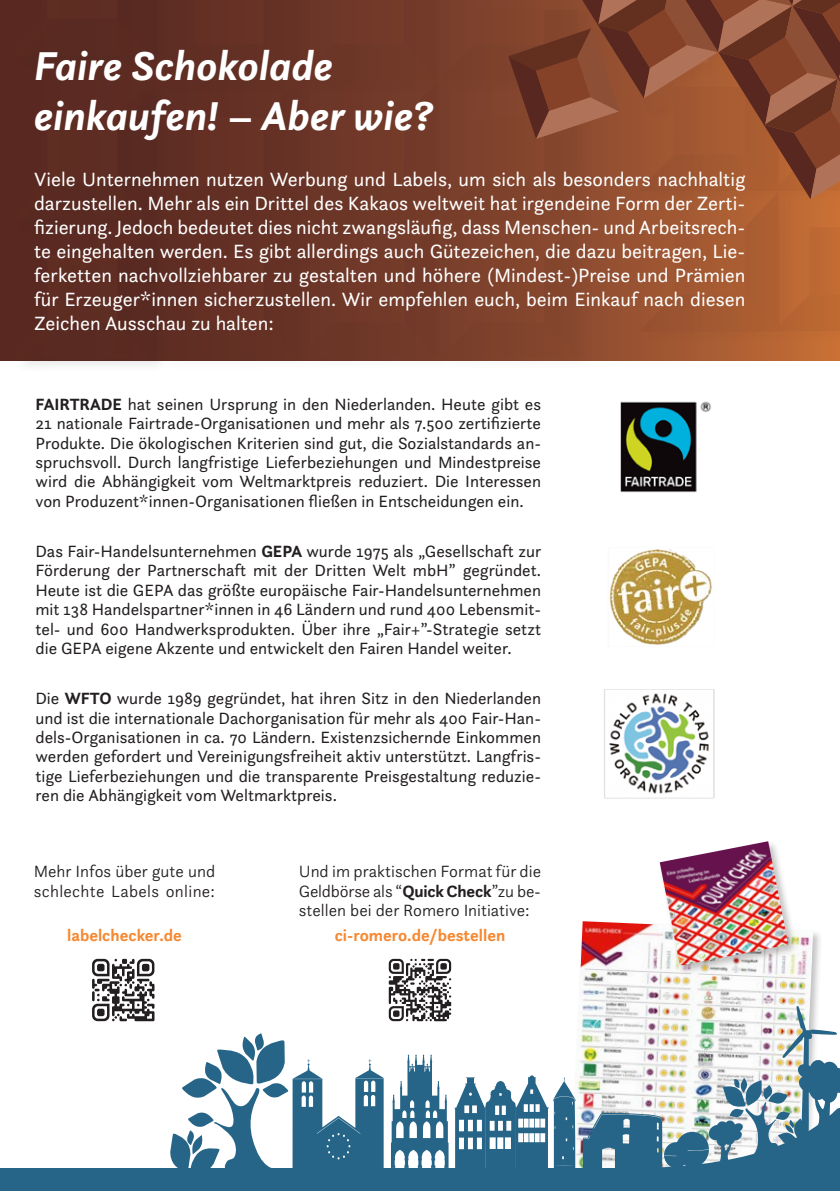
<style>
.page{position:relative;width:840px;height:1191px;background:#fff}
.page>*{position:absolute;margin:0;border:0;box-sizing:border-box;transform-origin:0 0}
.t1{font:italic 700 42px/50.4px "Questa Sans";color:#fff}
.t2{font:20px/24px "Questa Sans";color:#fff;text-align:justify}
.Fließtext_8_5_pt{font:17px/19.4px "Questa Sans";color:#231f20;text-align:justify}
.Fließtext_7_5_pt_blo{font:300 17px/19.4px "Questa Sans";color:#231f20;text-align:justify}
.Fließtext_7_5_pt_blo-2{font:300 17px/19.4px "Questa Sans";letter-spacing:.02em;color:#231f20}
.Fließtext_7_5_pt_blo-3{font:700 17px "Questa Sans";color:#f58932}
.s1{font-weight:700}
</style>
<div class="page">
<div style="left:567px;top:919px;width:255px;height:272px;background:#231f20;opacity:.27"></div>
<img style="left:570px;top:921px;width:242px;height:178px">
<div style="left:0;top:0;width:169px;height:375px;background:#231f20;opacity:.3"></div>
<div style="left:11px;top:79px;width:140px;height:280px;background:#592a21"></div>
<div style="left:50px;top:115px;width:67px;height:68px;background:#5e2d22"></div>
<div style="left:50px;top:255px;width:67px;height:68px;background:#5e2d22"></div>
<div style="left:11px;top:0;width:140px;height:55px;background:#592a21"></div>
<div style="left:49px;top:0;width:68px;height:19px;background:#5e2d22"></div>
<div style="left:157px;top:0;width:682px;height:375px;background:#231f20;opacity:.3"></div>
<svg style="left:0;top:1099px;width:839px;height:92px;fill:#266587"></svg>
<svg style="left:391px;top:1054px;width:57px;height:113px"></svg>
<svg style="left:454px;top:1075px;width:121px;height:97px"></svg>
<img style="left:582px;top:1005px;width:257px;height:167px">
<img style="left:620px;top:401px;width:91px;height:92px">
<img style="left:609px;top:549px;width:103px;height:96px">
<img style="left:604px;top:689px;width:111px;height:109px">
<div style="left:657px;top:839px;width:140px;height:136px;background:#231f20;opacity:.27"></div>
<img style="left:659px;top:841px;width:128px;height:124px">
<svg style="left:158px;top:0;width:681px;height:359px;background:#80422b"></svg>
<svg style="left:388px;top:958px;width:63px;height:63px"></svg>
<div style="left:393px;top:1010px;width:6px;height:7px;background:#231f20;border-radius:2px"></div>
<svg style="left:92px;top:958px;width:62px;height:63px"></svg>
<div style="left:97px;top:963px;width:7px;height:8px;background:#231f20;border-radius:2px"></div>
<div style="left:142px;top:963px;width:7px;height:8px;background:#231f20;border-radius:2px"></div>
<div style="left:97px;top:1008px;width:7px;height:8px;background:#231f20;border-radius:2px"></div>
<svg style="left:154px;top:1033px;width:229px;height:141px"></svg>
<h3 class="t1" style="left:34px;top:40px;width:400px">Faire Schokolade einkaufen! – Aber wie?</h3>
<p class="t2" style="left:34px;top:167px;width:712px">Viele Unternehmen nutzen Werbung und Labels, um sich als besonders nachhaltig darzustellen. Mehr als ein Drittel des Kakaos weltweit hat irgendeine Form der Zerti&shy;fizierung. Jedoch bedeutet dies nicht zwangsläufig, dass Menschen- und Arbeitsrech&shy;te eingehalten werden. Es gibt allerdings auch Gütezeichen, die dazu beitragen, Lie&shy;ferketten nachvollziehbarer zu gestalten und höhere (Mindest-)Preise und Prämien für Erzeuger*innen sicherzustellen. Wir empfehlen euch, beim Einkauf nach diesen Zeichen Ausschau zu halten:</p>
<p class="Fließtext_8_5_pt" style="left:35px;top:394px;width:507px"><span class="s1">FAIRTRADE</span> hat seinen Ursprung in den Niederlanden. Heute gibt es 21 nationale Fairtrade-Organisationen und mehr als 7.500 zertifizierte Produkte. Die ökologischen Kriterien sind gut, die Sozialstandards an&shy;spruchsvoll. Durch langfristige Lieferbeziehungen und Mindestpreise wird die Abhängigkeit vom Weltmarktpreis reduziert. Die Interessen von Produzent*innen-Organisationen fließen in Entscheidungen ein.</p>
<p class="Fließtext_8_5_pt" style="left:35px;top:541px;width:507px">Das Fair-Handelsunternehmen <span class="s1">GEPA</span> wurde 1975 als „Gesellschaft zur Förderung der Partnerschaft mit der Dritten Welt mbH” gegründet.<br>Heute ist die GEPA das größte europäische Fair-Handelsunternehmen mit 138 Handelspartner*innen in 46 Ländern und rund 400 Lebensmit&shy;tel- und 600 Handwerksprodukten. Über ihre „Fair+”-Strategie setzt die GEPA eigene Akzente und entwickelt den Fairen Handel weiter.</p>
<p class="Fließtext_8_5_pt" style="left:35px;top:688px;width:507px">Die <span class="s1">WFTO</span> wurde 1989 gegründet, hat ihren Sitz in den Niederlanden und ist die internationale Dachorganisation für mehr als 400 Fair-Han&shy;dels-Organisationen in ca. 70 Ländern. Existenzsichernde Einkommen werden gefordert und Vereinigungsfreiheit aktiv unterstützt. Langfris&shy;tige Lieferbeziehungen und die transparente Preisgestaltung reduzie&shy;ren die Abhängigkeit vom Weltmarktpreis.</p>
<p class="Fließtext_7_5_pt_blo-2" style="left:34px;top:861px;width:183px">Mehr Infos über gute und schlechte Labels online:</p>
<p class="Fließtext_7_5_pt_blo-3" style="left:67px;top:924px;width:116px">labelchecker.de</p>
<p class="Fließtext_7_5_pt_blo" style="left:299px;top:861px;width:243px">Und im praktischen Format für die Geldbörse als “<span class="s1">Quick Check</span>”zu be&shy;stellen bei der Romero Initiative:</p>
<p class="Fließtext_7_5_pt_blo-3" style="left:334px;top:924px;width:172px">ci-romero.de/bestellen</p>
</div>
